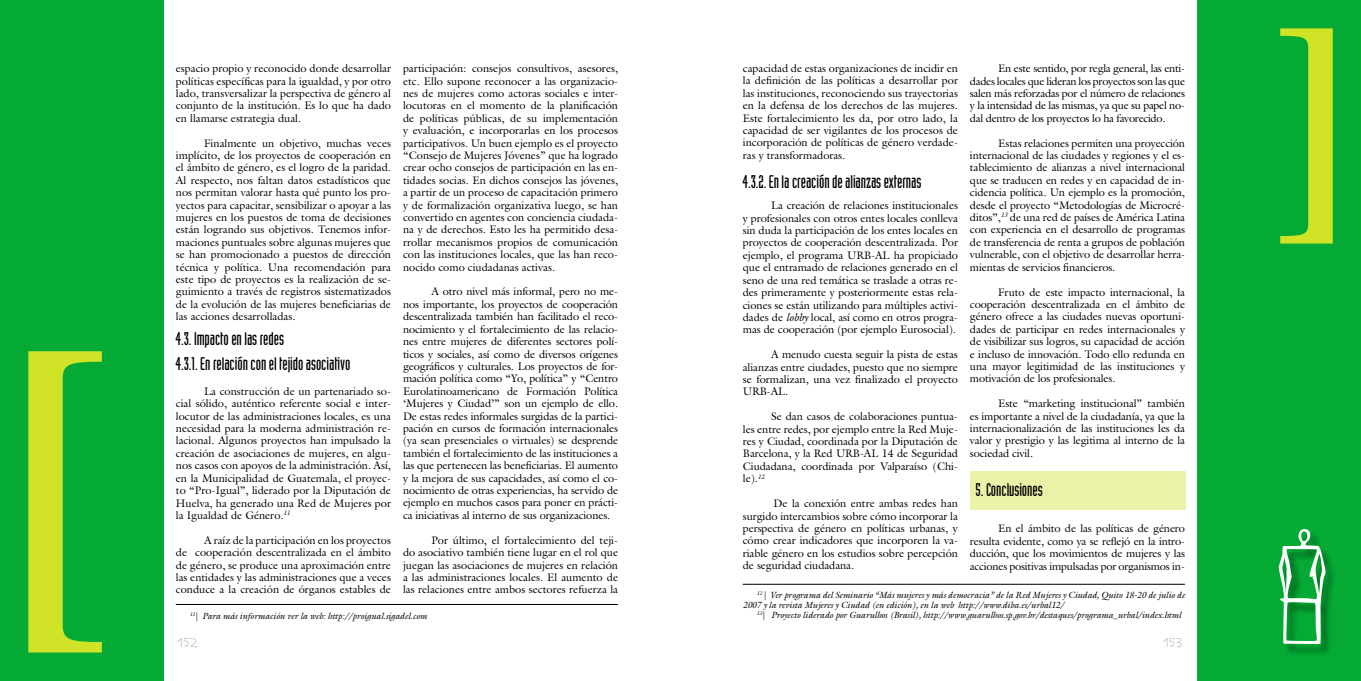
<style>
.page{position:relative;width:1361px;height:681px;background:#fff}
.page>*{position:absolute;margin:0;border:0;box-sizing:border-box;transform-origin:0 0}
.t1{font:600 350px "Times";color:#d0e327}
.t2{font:600 250px "Times";color:#d0e327}
.t3{font:18px/24.8px "Industria Solid";letter-spacing:-.005em;color:#000}
.t4{font:11px/12.4px "Galliard";letter-spacing:-.005em;color:#000;text-align:justify}
.t5{font:11px "Montevideo JTG";color:#c1c1c1}
.t6{font:italic 9px/10px "Galliard";letter-spacing:-.01em;color:#000}
.s1{font-style:italic}
</style>
<div class="page">
<div style="left:0;top:0;width:164px;height:680px;background:#04aa34"></div>
<div style="left:1197px;top:0;width:164px;height:680px;background:#04aa34"></div>
<div style="left:1279px;top:530px;width:82px;height:150px;background:#000;opacity:.39"></div>
<div style="left:970px;top:470px;width:215px;height:39px;background:#ebf1a6"></div>
<hr style="left:743px;top:584px;width:442px;height:1px;background:#000">
<hr style="left:176px;top:604px;width:442px;height:1px;background:#000">
<svg style="left:1279px;top:530px;width:46px;height:113px"></svg>
<h1 class="t1" style="left:2px;top:262px;width:118px">[</h1>
<p class="t4" style="left:176px;top:62px;width:217px">espacio propio y reconocido donde desarrollar políticas específicas para la igualdad, y por otro lado, transversalizar la perspectiva de género al conjunto de la institución. Es lo que ha dado</p>
<p class="t4" style="left:176px;top:112px;width:127px">en llamarse estrategia dual.</p>
<p class="t4" style="left:176px;top:136px;width:217px;text-indent:28px">Finalmente un objetivo, muchas veces implícito, de los proyectos de cooperación en el ámbito de género, es el logro de la paridad.<br>Al respecto, nos faltan datos estadísticos que nos permitan valorar hasta qué punto los pro&shy;yectos para capacitar, sensibilizar o apoyar a las mujeres en los puestos de toma de decisiones están logrando sus objetivos. Tenemos infor&shy;maciones puntuales sobre algunas mujeres que se han promocionado a puestos de dirección técnica y política. Una recomendación para este tipo de proyectos es la realización de se&shy;guimiento a través de registros sistematizados de la evolución de las mujeres beneficiarias de las acciones desarrolladas.</p>
<h3 class="t3" style="left:176px;top:326px;width:176px">4.3. Impacto en las redes<br>4.3.1. En relación con el tejido asociativo</h3>
<p class="t4" style="left:176px;top:384px;width:217px;text-indent:28px">La construcción de un partenariado so&shy;cial sólido, auténtico referente social e inter&shy;locutor de las administraciones locales, es una necesidad para la moderna administración re&shy;lacional. Algunos proyectos han impulsado la creación de asociaciones de mujeres, en algu&shy;nos casos con apoyos de la administración. Así, en la Municipalidad de Guatemala, el proyec&shy;to “Pro-Igual”, liderado por la Diputación de Huelva, ha generado una Red de Mujeres por la Igualdad de Género.<sup>11</sup></p>
<p class="t4" style="left:176px;top:533px;width:217px;text-indent:28px">A raíz de la participación en los proyectos de cooperación descentralizada en el ámbito de género, se produce una aproximación entre las entidades y las administraciones que a veces conduce a la creación de órganos estables de</p>
<p class="t4" style="left:403px;top:62px;width:217px">participación: consejos consultivos, asesores, etc. Ello supone reconocer a las organizacio&shy;nes de mujeres como actoras sociales e inter&shy;locutoras en el momento de la planificación de políticas públicas, de su implementación y evaluación, e incorporarlas en los procesos participativos. Un buen ejemplo es el proyecto “Consejo de Mujeres Jóvenes” que ha logrado crear ocho consejos de participación en las en&shy;tidades socias. En dichos consejos las jóvenes, a partir de un proceso de capacitación primero y de formalización organizativa luego, se han convertido en agentes con conciencia ciudada&shy;na y de derechos. Esto les ha permitido desa&shy;rrollar mecanismos propios de comunicación con las instituciones locales, que las han reco&shy;nocido como ciudadanas activas.</p>
<p class="t4" style="left:403px;top:285px;width:217px;text-indent:28px">A otro nivel más informal, pero no me&shy;nos importante, los proyectos de cooperación descentralizada también han facilitado el reco&shy;nocimiento y el fortalecimiento de las relacio&shy;nes entre mujeres de diferentes sectores polí&shy;ticos y sociales, así como de diversos orígenes geográficos y culturales. Los proyectos de for&shy;mación política como “Yo, política” y “Centro Eurolatinoamericano de Formación Política ‘Mujeres y Ciudad’” son un ejemplo de ello.<br>De estas redes informales surgidas de la partici&shy;pación en cursos de formación internacionales (ya sean presenciales o virtuales) se desprende también el fortalecimiento de las instituciones a las que pertenecen las beneficiarias. El aumento y la mejora de sus capacidades, así como el co&shy;nocimiento de otras experiencias, ha servido de ejemplo en muchos casos para poner en prácti&shy;ca iniciativas al interno de sus organizaciones.</p>
<p class="t4" style="left:403px;top:533px;width:217px;text-indent:28px">Por último, el fortalecimiento del teji&shy;do asociativo también tiene lugar en el rol que juegan las asociaciones de mujeres en relación a las administraciones locales. El aumento de las relaciones entre ambos sectores refuerza la</p>
<p class="t6" style="left:190px;top:610px;width:239px"><sup>11</sup>| Para más información ver la web: http://proigual.sigadel.com</p>
<p class="t4" style="left:743px;top:62px;width:217px">capacidad de estas organizaciones de incidir en la definición de las políticas a desarrollar por las instituciones, reconociendo sus trayectorias en la defensa de los derechos de las mujeres.<br>Este fortalecimiento les da, por otro lado, la capacidad de ser vigilantes de los procesos de incorporación de políticas de género verdade&shy;ras y transformadoras.</p>
<h3 class="t3" style="left:743px;top:169px;width:180px">4.3.2. En la creación de alianzas externas</h3>
<p class="t4" style="left:743px;top:199px;width:217px;text-indent:28px">La creación de relaciones institucionales y profesionales con otros entes locales conlleva sin duda la participación de los entes locales en proyectos de cooperación descentralizada. Por ejemplo, el programa URB-AL ha propiciado que el entramado de relaciones generado en el seno de una red temática se traslade a otras re&shy;des primeramente y posteriormente estas rela&shy;ciones se están utilizando para múltiples activi&shy;dades de <span class="s1">lobby</span> local, así como en otros progra&shy;mas de cooperación (por ejemplo Eurosocial).</p>
<p class="t4" style="left:743px;top:348px;width:217px;text-indent:28px">A menudo cuesta seguir la pista de estas alianzas entre ciudades, puesto que no siempre se formalizan, una vez finalizado el proyecto URB-AL.</p>
<p class="t4" style="left:743px;top:410px;width:217px;text-indent:28px">Se dan casos de colaboraciones puntua&shy;les entre redes, por ejemplo entre la Red Muje&shy;res y Ciudad, coordinada por la Diputación de Barcelona, y la Red URB-AL 14 de Seguridad Ciudadana, coordinada por Valparaíso (Chi&shy;le).<sup>12</sup></p>
<p class="t4" style="left:743px;top:497px;width:217px;text-indent:31px">De la conexión entre ambas redes han surgido intercambios sobre cómo incorporar la perspectiva de género en políticas urbanas, y cómo crear indicadores que incorporen la va&shy;riable género en los estudios sobre percepción de seguridad ciudadana.</p>
<p class="t4" style="left:970px;top:62px;width:217px;text-indent:28px">En este sentido, por regla general, las enti&shy;dades locales que lideran los proyectos son las que salen más reforzadas por el número de relaciones y la intensidad de las mismas, ya que su papel no&shy;dal dentro de los proyectos lo ha favorecido.</p>
<p class="t4" style="left:970px;top:136px;width:217px;text-indent:28px">Estas relaciones permiten una proyección internacional de las ciudades y regiones y el es&shy;tablecimiento de alianzas a nivel internacional que se traducen en redes y en capacidad de in&shy;cidencia política. Un ejemplo es la promoción, desde el proyecto “Metodologías de Microcré&shy;ditos”,<sup>13</sup> de una red de países de América Latina con experiencia en el desarrollo de programas de transferencia de renta a grupos de población vulnerable, con el objetivo de desarrollar herra&shy;mientas de servicios financieros.</p>
<p class="t4" style="left:970px;top:285px;width:217px;text-indent:28px">Fruto de este impacto internacional, la cooperación descentralizada en el ámbito de género ofrece a las ciudades nuevas oportuni&shy;dades de participar en redes internacionales y de visibilizar sus logros, su capacidad de acción e incluso de innovación. Todo ello redunda en una mayor legitimidad de las instituciones y motivación de los profesionales.</p>
<p class="t4" style="left:970px;top:397px;width:217px;text-indent:28px">Este “marketing institucional” también es importante a nivel de la ciudadanía, ya que la internacionalización de las instituciones les da valor y prestigio y las legitima al interno de la sociedad civil.</p>
<h3 class="t3" style="left:975px;top:476px;width:69px">5. Conclusiones</h3>
<p class="t4" style="left:970px;top:522px;width:217px;text-indent:28px">En el ámbito de las políticas de género resulta evidente, como ya se reflejó en la intro&shy;ducción, que los movimientos de mujeres y las acciones positivas impulsadas por organismos in-</p>
<p class="t6" style="left:743px;top:590px;width:444px;text-indent:14px"><sup>12</sup> | Ver programa del Seminario “Más mujeres y más democracia” de la Red Mujeres y Ciudad, Quito 18-20 de julio de<br>2007 y la revista Mujeres y Ciudad (en edición), en la web http://www.diba.es/urbal12/</p>
<p class="t6" style="left:757px;top:610px;width:426px"><sup>13</sup>| Proyecto liderado por Guarulhos (Brasil), http://www.guarulhos.sp.gov.br/destaques/programa_urbal/index.html</p>
<p class="t5" style="left:177px;top:633px;width:23px">152</p>
<p class="t5" style="left:1162px;top:633px;width:22px">153</p>
<h2 class="t2" style="left:1351px;top:307px;width:85px;rotate:-180deg">[</h2>
</div>
